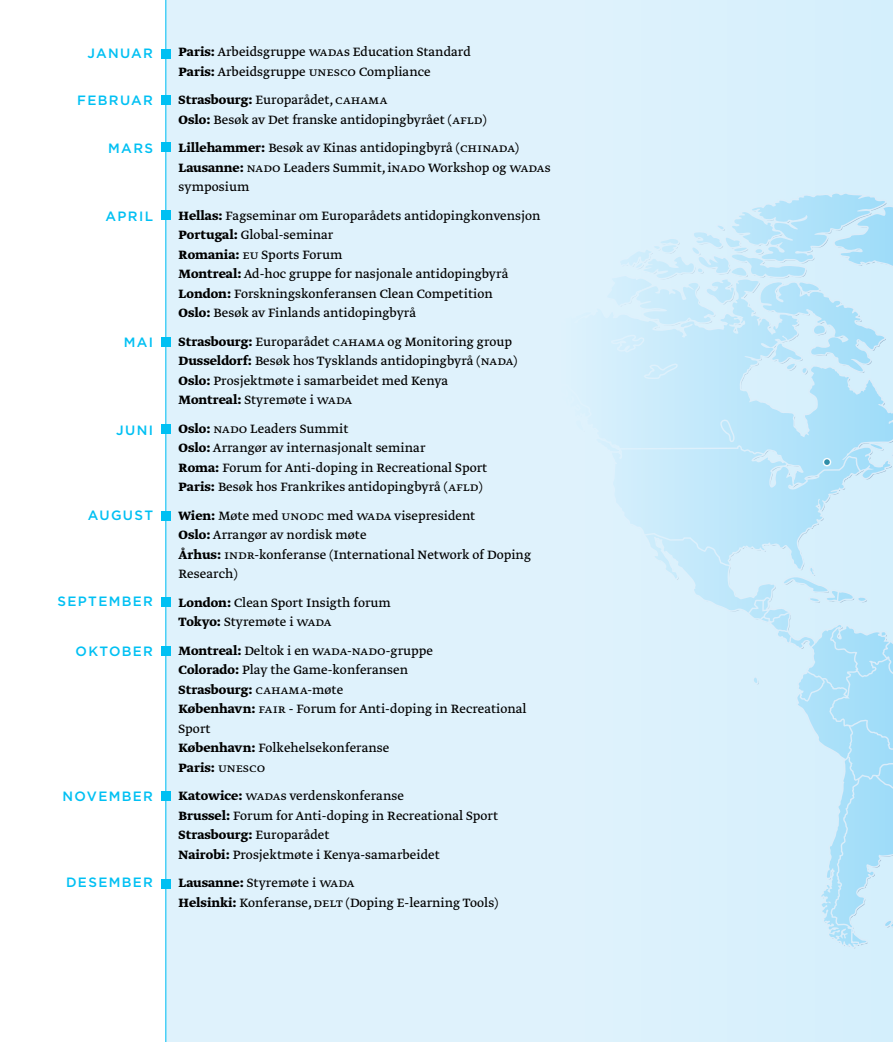
<style>
.page{position:relative;width:893px;height:1042px;background:#fff}
.page>*{position:absolute;margin:0;border:0;box-sizing:border-box;transform-origin:0 0}
.t1{font:14.25px/19.5px "Greta Text Std Regular Min";color:#000}
.t2{font:700 14.25px "Greta Text Std";color:#000}
.t3{font:500 13.5px "Gotham";letter-spacing:.1em;color:#00c0f3}
.s1{font-family:"Greta Text Std";font-weight:700}
.s2{font-family:"Greta Text Std Regular Min";font-weight:400}
</style>
<div class="page">
<div style="left:166px;top:0;width:727px;height:1042px;background:#dff2fc"></div>
<svg style="left:423px;top:186px;width:470px;height:767px;background:#d3eefb"></svg>
<div style="left:823px;top:458px;width:7px;height:8px;background:#308ea9;border-radius:50%"></div>
<div style="left:823px;top:458px;width:8px;height:8px;border:1px solid #fff;border-radius:50%"></div>
<hr style="left:165px;top:0;width:1px;height:1042px;background:#00c0f3">
<div style="left:161px;top:49px;width:10px;height:9px;background:#00c0f3"></div>
<div style="left:161px;top:142px;width:10px;height:9px;background:#00c0f3"></div>
<div style="left:161px;top:95px;width:10px;height:10px;background:#00c0f3"></div>
<div style="left:161px;top:210px;width:10px;height:10px;background:#00c0f3"></div>
<div style="left:161px;top:337px;width:10px;height:10px;background:#00c0f3"></div>
<div style="left:161px;top:425px;width:10px;height:9px;background:#00c0f3"></div>
<div style="left:161px;top:511px;width:10px;height:9px;background:#00c0f3"></div>
<div style="left:161px;top:597px;width:10px;height:10px;background:#00c0f3"></div>
<div style="left:161px;top:646px;width:10px;height:9px;background:#00c0f3"></div>
<div style="left:161px;top:791px;width:10px;height:10px;background:#00c0f3"></div>
<div style="left:161px;top:879px;width:10px;height:9px;background:#00c0f3"></div>
<p class="t3" style="left:87px;top:45px;width:67px">JANUAR</p>
<p class="t3" style="left:77px;top:91px;width:77px">FEBRUAR</p>
<p class="t3" style="left:108px;top:139px;width:46px">MARS</p>
<p class="t3" style="left:106px;top:208px;width:49px">APRIL</p>
<p class="t3" style="left:124px;top:333px;width:31px">MAI</p>
<p class="t3" style="left:116px;top:422px;width:38px">JUNI</p>
<p class="t3" style="left:88px;top:507px;width:67px">AUGUST</p>
<p class="t3" style="left:58px;top:592px;width:97px">SEPTEMBER</p>
<p class="t3" style="left:76px;top:642px;width:79px">OKTOBER</p>
<p class="t3" style="left:63px;top:787px;width:92px">NOVEMBER</p>
<p class="t3" style="left:66px;top:873px;width:89px">DESEMBER</p>
<p class="t1" style="left:179px;top:43px;width:294px"><span class="s1">Paris:</span> Arbeidsgruppe WADAs Education Standard<br><span class="s1">Paris:</span> Arbeidsgruppe UNESCO Compliance</p>
<p class="t1" style="left:179px;top:91px;width:310px"><span class="s1">Strasbourg:</span> Europarådet, CAHAMA<br><span class="s1">Oslo:</span> Besøk av Det franske antidopingbyrået (AFLD)</p>
<p class="t1" style="left:179px;top:139px;width:374px"><span class="s1">Lillehammer:</span> Besøk av Kinas antidopingbyrå (CHINADA)<br><span class="s1">Lausanne:</span> NADO Leaders Summit, iNADO Workshop og WADAs symposium</p>
<p class="t1" style="left:179px;top:206px;width:363px"><span class="s1">Hellas:</span> Fagseminar om Europarådets antidopingkonvensjon <span class="s1">Portugal:</span> Global-seminar<br><span class="s1">Romania:</span> EU Sports Forum<br><span class="s1">Montreal:</span> Ad-hoc gruppe for nasjonale antidopingbyrå <span class="s1">London:</span> Forskningskonferansen Clean Competition<br><span class="s1">Oslo:</span> Besøk av Finlands antidopingbyrå</p>
<p class="t1" style="left:179px;top:332px;width:340px"><span class="s1">Strasbourg:</span> Europarådet CAHAMA og Monitoring group <span class="s1">Dusseldorf:</span> Besøk hos Tysklands antidopingbyrå (NADA)<br><span class="s1">Oslo:</span> Prosjektmøte i samarbeidet med Kenya<br><span class="s1">Montreal:</span> Styremøte i WADA</p>
<p class="t1" style="left:179px;top:419px;width:310px"><span class="s1">Oslo:</span> NADO Leaders Summit<br><span class="s1">Oslo:</span> Arrangør av internasjonalt seminar<br><span class="s1">Roma:</span> Forum for Anti-doping in Recreational Sport <span class="s1">Paris:</span> Besøk hos Frankrikes antidopingbyrå (AFLD)</p>
<p class="t1" style="left:179px;top:506px;width:354px"><span class="s1">Wien:</span> Møte med UNODC med WADA visepresident<br><span class="s1">Oslo:</span> Arrangør av nordisk møte<br><span class="s1">Århus:</span> INDR-konferanse (International Network of Doping Research)</p>
<p class="t1" style="left:179px;top:593px;width:214px"><span class="s1">London:</span> Clean Sport Insigth forum<br><span class="s1">Tokyo:</span> Styremøte i WADA</p>
<p class="t1" style="left:179px;top:641px;width:256px"><span class="s1">Montreal:</span> Deltok i en WADA-NADO-gruppe<br><span class="s1">Colorado:</span> Play the Game-konferansen</p>
<p class="t2" style="left:179px;top:681px;width:166px">Strasbourg: <span class="s2">CAHAMA-møte</span></p>
<p class="t1" style="left:179px;top:700px;width:350px"><span class="s1">København:</span> FAIR - Forum for Anti-doping in Recreational<br>Sport<br><span class="s1">København:</span> Folkehelsekonferanse</p>
<p class="t2" style="left:179px;top:759px;width:88px">Paris: <span class="s2">UNESCO</span></p>
<p class="t1" style="left:179px;top:787px;width:321px"><span class="s1">Katowice:</span> WADAs verdenskonferanse<br><span class="s1">Brussel:</span> Forum for Anti-doping in Recreational Sport</p>
<p class="t2" style="left:179px;top:826px;width:153px">Strasbourg: <span class="s2">Europarådet</span></p>
<p class="t1" style="left:179px;top:841px;width:263px;line-height:28.5px"><span class="s1">Nairobi:</span> Prosjektmøte i Kenya-samarbeidet<br><span class="s1">Lausanne:</span> Styremøte i WADA</p>
<p class="t1" style="left:179px;top:893px;width:321px"><span class="s1">Helsinki:</span> Konferanse, DELT (Doping E-learning Tools)</p>
</div>
